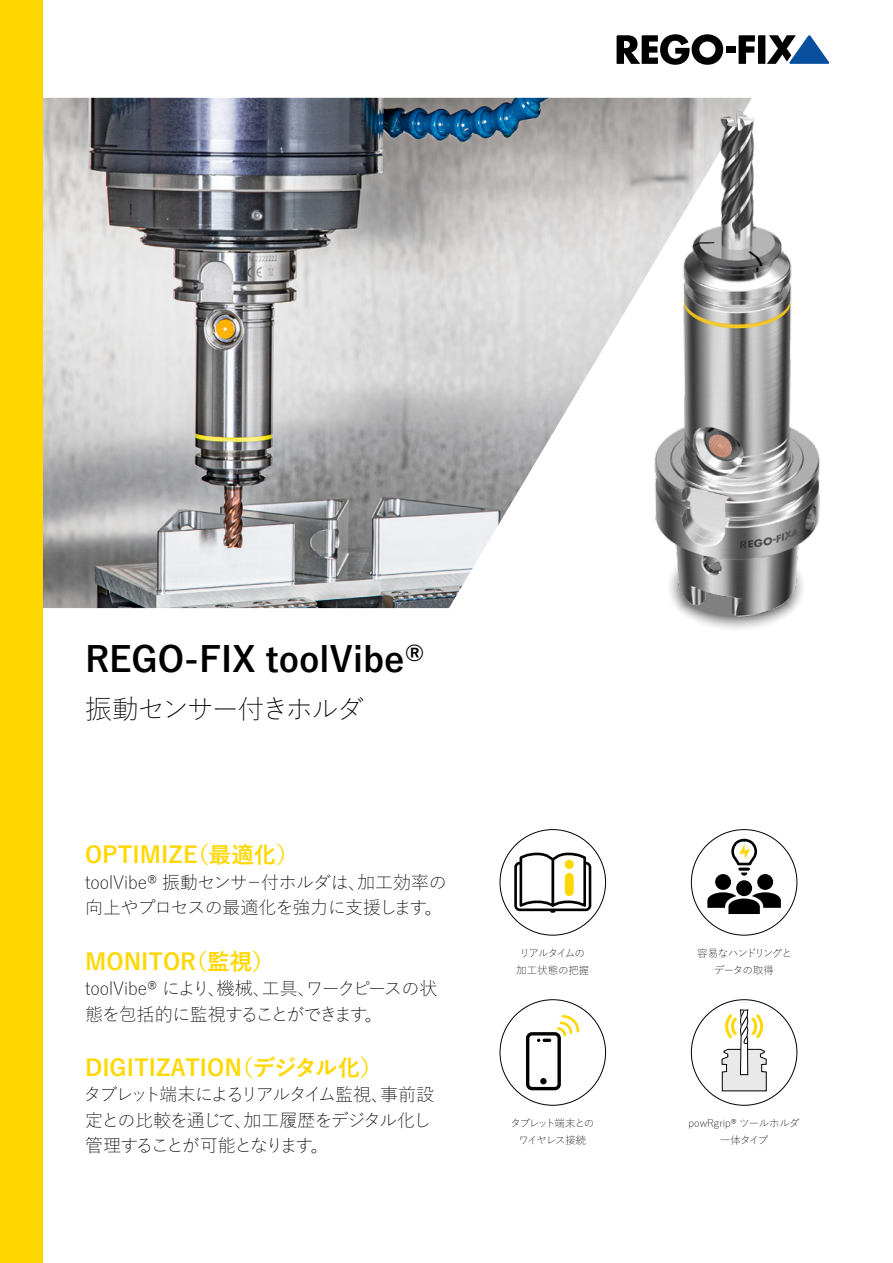
<style>
.page{position:relative;width:893px;height:1263px;background:#fff}
.page>*{position:absolute;margin:0;border:0;box-sizing:border-box;transform-origin:0 0}
.Headline_2_JAP{font:700 34.5px "Yu Gothic";color:#000}
.Lead_JAP{font:300 27px "Yu Gothic";letter-spacing:-.07em;color:#000}
.Untertitel_yellow_JAP{font:700 22.5px "Yu Gothic";color:#ffd700}
.Text_2spaltig_JAP{font:300 18px/25.5px "Yu Gothic";letter-spacing:-.095em;color:#000}
.Text_2spaltig_JAP-2{font:300 18px/25.5px "Yu Gothic";letter-spacing:-.02em;color:#000}
.Text_2spaltig_JAP-3{font:300 18px/25.5px "Yu Gothic";letter-spacing:-.045em;color:#000}
.Icon_JAP{font:300 10.5px/17px "Yu Gothic";letter-spacing:-.015em;color:#000;text-align:center}
.Icon_JAP-2{font:300 10.5px/17px "Yu Gothic";letter-spacing:-.11em;color:#000;text-align:center}
.Icon_JAP-3{font:300 10.5px/17px "Yu Gothic";letter-spacing:-.075em;color:#000;text-align:center}
.Icon_JAP-4{font:300 10.5px/17px "Yu Gothic";letter-spacing:-.05em;color:#000;text-align:center}
</style>
<div class="page">
<img style="left:43px;top:98px;width:709px;height:510px">
<svg style="left:665px;top:540px;width:143px;height:94px"></svg>
<img style="left:452px;top:111px;width:368px;height:510px">
<div style="left:726px;top:46px;width:9px;height:7px;background:#000"></div>
<svg style="left:617px;top:34px;width:106px;height:31px"></svg>
<svg style="left:739px;top:35px;width:91px;height:29px"></svg>
<div style="left:0;top:0;width:43px;height:1263px;background:#ffd700"></div>
<div style="left:514px;top:862px;width:77px;height:49px;border:3px solid #000;border-radius:4px"></div>
<svg style="left:518px;top:852px;width:69px;height:61px"></svg>
<div style="left:526px;top:1032px;width:35px;height:58px;border:3px solid #000;border-radius:4px"></div>
<svg style="left:537px;top:1039px;width:13px;height:3px"></svg>
<div style="left:540px;top:1078px;width:7px;height:6px;background:#000;border-radius:50%"></div>
<svg style="left:556px;top:1015px;width:24px;height:23px"></svg>
<div style="left:715px;top:874px;width:16px;height:16px;background:#000;border-radius:50%"></div>
<div style="left:757px;top:874px;width:16px;height:16px;background:#000;border-radius:50%"></div>
<svg style="left:707px;top:892px;width:74px;height:22px"></svg>
<div style="left:736px;top:880px;width:16px;height:16px;background:#000;border-radius:50%"></div>
<svg style="left:731px;top:838px;width:27px;height:38px"></svg>
<svg style="left:721px;top:1009px;width:46px;height:82px"></svg>
<p class="Headline_2_JAP" style="left:85px;top:640px;width:341px">REGO-FIX toolVibe®</p>
<p class="Lead_JAP" style="left:85px;top:683px;width:281px">振動センサー付きホルダ</p>
<p class="Untertitel_yellow_JAP" style="left:85px;top:842px;width:215px">OPTIMIZE（最適化）</p>
<p class="Text_2spaltig_JAP-2" style="left:85px;top:867px;width:363px">toolVibe® 振動センサ－付ホルダは、加工効率の向上やプロセスの最適化を強力に支援します。</p>
<p class="Untertitel_yellow_JAP" style="left:85px;top:949px;width:191px">MONITOR（監視）</p>
<p class="Text_2spaltig_JAP-3" style="left:85px;top:973px;width:354px">toolVibe® により、機械、工具、ワークピースの状態を包括的に監視することができます。</p>
<p class="Untertitel_yellow_JAP" style="left:85px;top:1055px;width:299px">DIGITIZATION（デジタル化）</p>
<p class="Text_2spaltig_JAP" style="left:84px;top:1079px;width:352px">タブレット端末によるリアルタイム監視、事前設定との比較を通じて、加工履歴をデジタル化し管理することが可能となります。</p>
<p class="Icon_JAP-4" style="left:516px;top:943px;width:75px">リアルタイムの加工状態の把握</p>
<p class="Icon_JAP-2" style="left:510px;top:1113px;width:86px">タブレット端末とのワイヤレス接続</p>
<p class="Icon_JAP-3" style="left:697px;top:943px;width:96px">容易なハンドリングとデータの取得</p>
<p class="Icon_JAP" style="left:689px;top:1113px;width:112px">powRgrip® ツールホルダ一体タイプ</p>
</div>
